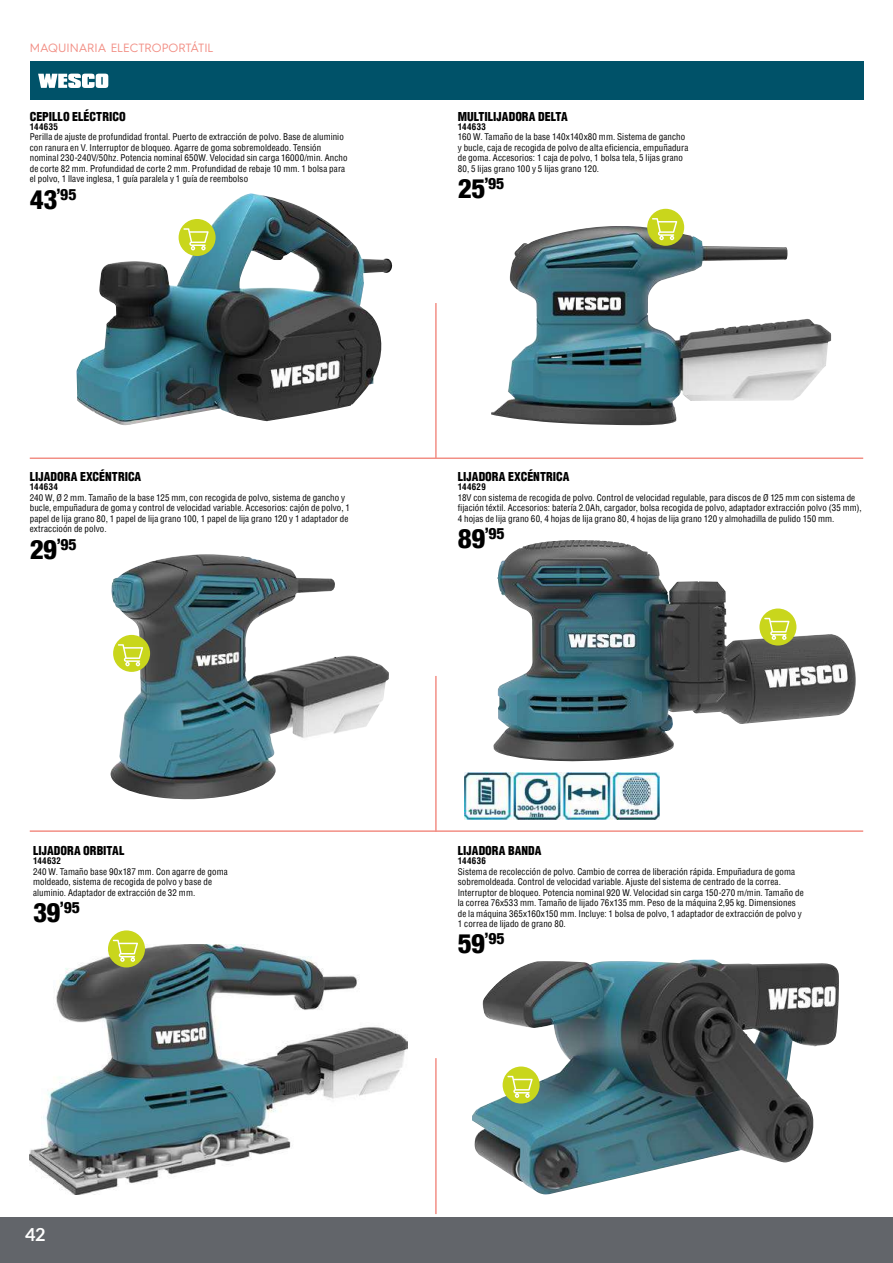
<style>
.page{position:relative;width:893px;height:1263px;background:#fff}
.page>*{position:absolute;margin:0;border:0;box-sizing:border-box;transform-origin:0 0}
.t1{font:700 18px "Lato";color:#fff}
.t2{font:800 condensed 15.75px "Helvetica 87";letter-spacing:-.01em;color:#000}
.t3{font:900 condensed 12px "Helvetica";color:#000}
.t4{font:12px "Hurme Geometric Sans 4";color:#f28f85}
.t5{font:condensed 9px/10.5px "Helvetica";letter-spacing:.01em;color:#000}
.t6{font:700 condensed 9px "Helvetica";letter-spacing:.035em;color:#000}
.s1{font-size:27px}
</style>
<div class="page">
<div style="left:0;top:1217px;width:893px;height:46px;background:#62656a"></div>
<div style="left:30px;top:62px;width:833px;height:38px;background:#005269"></div>
<svg style="left:38px;top:74px;width:70px;height:14px"></svg>
<img style="left:493px;top:540px;width:363px;height:221px">
<img style="left:465px;top:772px;width:195px;height:47px">
<img style="left:30px;top:945px;width:378px;height:250px">
<img style="left:491px;top:226px;width:340px;height:199px">
<img style="left:111px;top:554px;width:278px;height:245px">
<img style="left:77px;top:193px;width:315px;height:232px">
<img style="left:472px;top:960px;width:367px;height:234px">
<hr style="left:30px;top:830px;width:833px;height:2px;background:#f28f85">
<hr style="left:30px;top:457px;width:833px;height:2px;background:#f28f85">
<hr style="left:435px;top:676px;width:2px;height:156px;background:#f28f85">
<hr style="left:435px;top:1058px;width:2px;height:156px;background:#f28f85">
<hr style="left:435px;top:303px;width:2px;height:156px;background:#f28f85">
<div style="left:759px;top:608px;width:37px;height:37px;background:#c9d61c;border-radius:50%"></div>
<svg style="left:764px;top:618px;width:25px;height:22px"></svg>
<div style="left:503px;top:1066px;width:37px;height:37px;background:#c9d61c;border-radius:50%"></div>
<svg style="left:507px;top:1076px;width:26px;height:22px"></svg>
<div style="left:647px;top:209px;width:37px;height:37px;background:#c9d61c;border-radius:50%"></div>
<svg style="left:652px;top:218px;width:25px;height:22px"></svg>
<div style="left:179px;top:219px;width:37px;height:37px;background:#c9d61c;border-radius:50%"></div>
<svg style="left:183px;top:228px;width:26px;height:22px"></svg>
<div style="left:113px;top:635px;width:37px;height:37px;background:#c9d61c;border-radius:50%"></div>
<svg style="left:118px;top:644px;width:25px;height:22px"></svg>
<div style="left:108px;top:930px;width:37px;height:37px;background:#c9d61c;border-radius:50%"></div>
<svg style="left:113px;top:940px;width:25px;height:22px"></svg>
<h3 class="t4" style="left:30px;top:40px;width:185px">MAQUINARIA ELECTROPORTÁTIL</h3>
<h3 class="t3" style="left:30px;top:109px;width:97px">CEPILLO ELÉCTRICO</h3>
<p class="t6" style="left:30px;top:121px;width:30px">144635</p>
<p class="t5" style="left:30px;top:132px;width:319px">Perilla de ajuste de profundidad frontal. Puerto de extracción de polvo. Base de aluminio con ranura en V. Interruptor de bloqueo. Agarre de goma sobremoldeado. Tensión nominal 230-240V/50hz. Potencia nominal 650W. Velocidad sin carga 16000/min. Ancho de corte 82 mm. Profundidad de corte 2 mm. Profundidad de rebaje 10 mm. 1 bolsa para el polvo, 1 llave inglesa, 1 guía paralela y 1 guía de reembolso</p>
<h2 class="t2" style="left:30px;top:184px;width:48px"><span class="s1">43</span>’95</h2>
<h3 class="t3" style="left:30px;top:469px;width:113px">LIJADORA EXCÉNTRICA</h3>
<p class="t6" style="left:30px;top:481px;width:30px">144634</p>
<p class="t5" style="left:30px;top:492px;width:322px">240 W, Ø 2 mm. Tamaño de la base 125 mm, con recogida de polvo, sistema de gancho y bucle, empuñadura de goma y control de velocidad variable. Accesorios: cajón de polvo, 1 papel de lija grano 80, 1 papel de lija grano 100, 1 papel de lija grano 120 y 1 adaptador de extraccioón de polvo.</p>
<h2 class="t2" style="left:30px;top:534px;width:49px"><span class="s1">29</span>’95</h2>
<h3 class="t3" style="left:458px;top:109px;width:111px">MULTILIJADORA DELTA</h3>
<p class="t6" style="left:458px;top:121px;width:30px">144633</p>
<p class="t5" style="left:458px;top:132px;width:232px">160 W. Tamaño de la base 140x140x80 mm. Sistema de gancho y bucle, caja de recogida de polvo de alta eficiencia, empuñadura de goma. Accesorios: 1 caja de polvo, 1 bolsa tela, 5 lijas grano 80, 5 lijas grano 100 y 5 lijas grano 120.</p>
<h2 class="t2" style="left:458px;top:174px;width:48px"><span class="s1">25</span>’95</h2>
<h3 class="t3" style="left:458px;top:469px;width:113px">LIJADORA EXCÉNTRICA</h3>
<p class="t6" style="left:458px;top:481px;width:30px">144629</p>
<p class="t5" style="left:458px;top:492px;width:405px">18V con sistema de recogida de polvo. Control de velocidad regulable, para discos de Ø 125 mm con sistema de fijación téxtil. Accesorios: batería 2.0Ah, cargador, bolsa recogida de polvo, adaptador extracción polvo (35 mm),<br>4 hojas de lija grano 60, 4 hojas de lija grano 80, 4 hojas de lija grano 120 y almohadilla de pulido 150 mm.</p>
<h2 class="t2" style="left:458px;top:524px;width:48px"><span class="s1">89</span>’95</h2>
<h3 class="t3" style="left:33px;top:843px;width:93px">LIJADORA ORBITAL</h3>
<p class="t6" style="left:33px;top:855px;width:30px">144632</p>
<p class="t5" style="left:33px;top:866px;width:196px">240 W. Tamaño base 90x187 mm. Con agarre de goma moldeado, sistema de recogida de polvo y base de aluminio. Adaptador de extracción de 32 mm.</p>
<h2 class="t2" style="left:33px;top:897px;width:48px"><span class="s1">39</span>’95</h2>
<h1 class="t1" style="left:25px;top:1224px;width:22px">42</h1>
<h3 class="t3" style="left:458px;top:843px;width:85px">LIJADORA BANDA</h3>
<p class="t6" style="left:458px;top:855px;width:30px">144636</p>
<p class="t5" style="left:458px;top:866px;width:347px">Sistema de recolección de polvo. Cambio de correa de liberación rápida. Empuñadura de goma sobremoldeada. Control de velocidad variable. Ajuste del sistema de centrado de la correa.<br>Interruptor de bloqueo. Potencia nominal 920 W. Velocidad sin carga 150-270 m/min. Tamaño de la correa 76x533 mm. Tamaño de lijado 76x135 mm. Peso de la máquina 2,95 kg. Dimensiones de la máquina 365x160x150 mm. Incluye: 1 bolsa de polvo, 1 adaptador de extracción de polvo y 1 correa de lijado de grano 80.</p>
<h2 class="t2" style="left:458px;top:929px;width:48px"><span class="s1">59</span>’95</h2>
</div>
